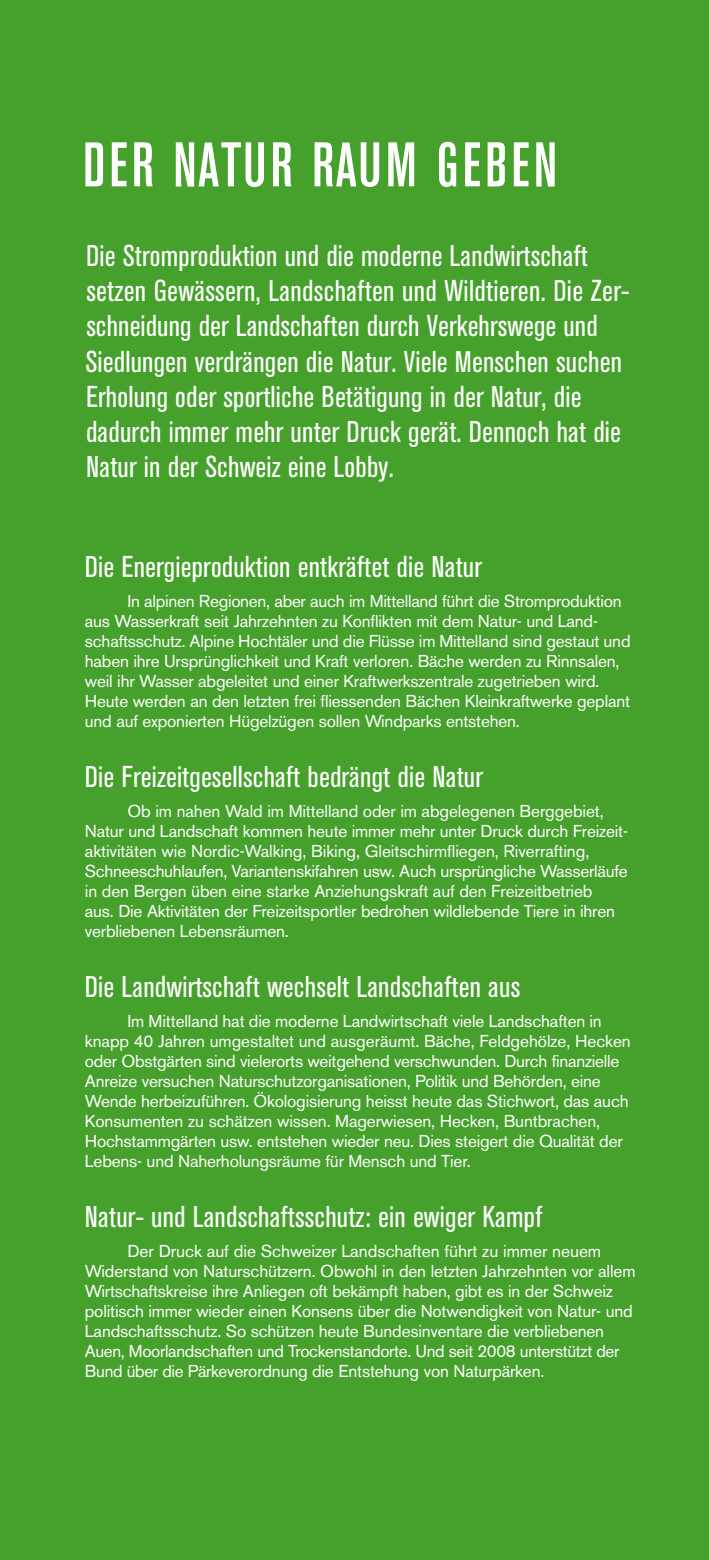
<style>
.page{position:relative;width:709px;height:1560px;background:#fff}
.page>*{position:absolute;margin:0;border:0;box-sizing:border-box;transform-origin:0 0}
.t1{font:500 condensed 62.5px "AK11";letter-spacing:.075em;color:#fff}
.t2{font:condensed 30px/35px "AK11";letter-spacing:.02em;color:#fff}
.t3{font:17px/20px "AK11";color:#fff}
</style>
<div class="page">
<div style="left:0;top:0;width:709px;height:1559px;background:#45a12b"></div>
<h1 class="t1" style="left:83px;top:130px;width:475px">DER NATUR RAUM GEBEN</h1>
<p class="t2" style="left:85px;top:238px;width:545px">Die Stromproduktion und die moderne Landwirtschaft setzen Gewässern, Landschaften und Wildtieren. Die Zer&shy;schneidung der Landschaften durch Verkehrswege und Siedlungen verdrängen die Natur. Viele Menschen suchen Erholung oder sportliche Betätigung in der Natur, die dadurch immer mehr unter Druck gerät. Dennoch hat die Natur in der Schweiz eine Lobby.</p>
<h2 class="t2" style="left:85px;top:548px;width:398px">Die Energieproduktion entkräftet die Natur</h2>
<p class="t3" style="left:85px;top:591px;width:547px;text-indent:43px">In alpinen Regionen, aber auch im Mittelland führt die Stromproduktion aus Wasserkraft seit Jahrzehnten zu Konflikten mit dem Natur- und Land&shy;schaftsschutz. Alpine Hochtäler und die Flüsse im Mittelland sind gestaut und haben ihre Ursprünglichkeit und Kraft verloren. Bäche werden zu Rinnsalen, weil ihr Wasser abgeleitet und einer Kraftwerkszentrale zugetrieben wird.<br>Heute werden an den letzten frei fliessenden Bächen Kleinkraftwerke geplant und auf exponierten Hügelzügen sollen Windparks entstehen.</p>
<h2 class="t2" style="left:85px;top:758px;width:399px">Die Freizeitgesellschaft bedrängt die Natur</h2>
<p class="t3" style="left:85px;top:801px;width:544px;text-indent:43px">Ob im nahen Wald im Mittelland oder im abgelegenen Berggebiet, Natur und Landschaft kommen heute immer mehr unter Druck durch Freizeit&shy;aktivitäten wie Nordic-Walking, Biking, Gleitschirmfliegen, Riverrafting, Schneeschuhlaufen, Variantenskifahren usw. Auch ursprüngliche Wasserläufe in den Bergen üben eine starke Anziehungskraft auf den Freizeitbetrieb<br>aus. Die Aktivitäten der Freizeitsportler bedrohen wildlebende Tiere in ihren verbliebenen Lebensräumen.</p>
<h2 class="t2" style="left:85px;top:968px;width:436px">Die Landwirtschaft wechselt Landschaften aus</h2>
<p class="t3" style="left:85px;top:1011px;width:547px;text-indent:43px">Im Mittelland hat die moderne Landwirtschaft viele Landschaften in knapp 40 Jahren umgestaltet und ausgeräumt. Bäche, Feldgehölze, Hecken oder Obstgärten sind vielerorts weitgehend verschwunden. Durch finanzielle Anreize versuchen Naturschutzorganisationen, Politik und Behörden, eine Wende herbeizuführen. Ökologisierung heisst heute das Stichwort, das auch Konsumenten zu schätzen wissen. Magerwiesen, Hecken, Buntbrachen, Hochstammgärten usw. entstehen wieder neu. Dies steigert die Qualität der Lebens- und Naherholungsräume für Mensch und Tier.</p>
<h2 class="t2" style="left:85px;top:1198px;width:458px">Natur- und Landschaftsschutz: ein ewiger Kampf</h2>
<p class="t3" style="left:85px;top:1241px;width:552px;text-indent:43px">Der Druck auf die Schweizer Landschaften führt zu immer neuem Widerstand von Naturschützern. Obwohl in den letzten Jahrzehnten vor allem Wirtschaftskreise ihre Anliegen oft bekämpft haben, gibt es in der Schweiz politisch immer wieder einen Konsens über die Notwendigkeit von Natur- und Landschaftsschutz. So schützen heute Bundesinventare die verbliebenen Auen, Moorlandschaften und Trockenstandorte. Und seit 2008 unterstützt der Bund über die Pärkeverordnung die Entstehung von Naturpärken.</p>
</div>
